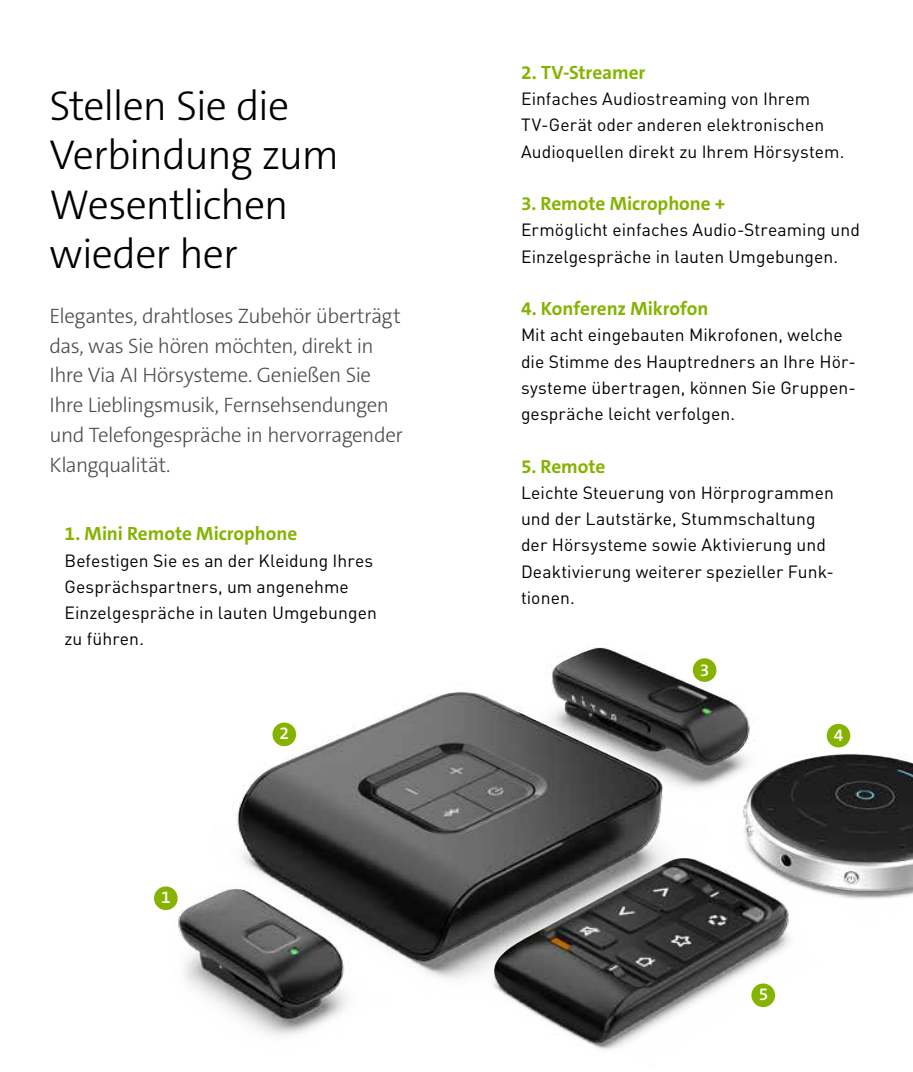
<style>
.page{position:relative;width:913px;height:1072px;background:#fff}
.page>*{position:absolute;margin:0;border:0;box-sizing:border-box;transform-origin:0 0}
.t1{font:300 42px/49px "The Sans C5";letter-spacing:-.025em;color:#000}
.t2{font:300 21px/29.8px "The Sans C5";letter-spacing:-.025em;color:#4e4e4d}
.t3{font:700 19.25px "The Sans C5";letter-spacing:-.005em;color:#86b300}
.t4{font:17.5px/26.2px "DINOT";letter-spacing:.005em;color:#000}
.t5{font:600 17.5px "The Sans C5";color:#fff}
</style>
<div class="page">
<img style="left:179px;top:648px;width:734px;height:396px">
<div style="left:154px;top:886px;width:24px;height:24px;background:#86b300;border-radius:50%"></div>
<div style="left:272px;top:722px;width:24px;height:24px;background:#86b300;border-radius:50%"></div>
<div style="left:693px;top:658px;width:23px;height:24px;background:#86b300;border-radius:50%"></div>
<div style="left:751px;top:983px;width:24px;height:24px;background:#86b300;border-radius:50%"></div>
<div style="left:827px;top:723px;width:23px;height:24px;background:#86b300;border-radius:50%"></div>
<h1 class="t1" style="left:50px;top:82px;width:291px">Stellen Sie die<br>Verbindung zum<br>Wesentlichen wieder her</h1>
<p class="t2" style="left:50px;top:301px;width:355px">Elegantes, drahtloses Zubehör überträgt das, was Sie hören möchten, direkt in Ihre Via AI Hörsysteme. Genießen Sie Ihre Lieblingsmusik, Fernsehsendungen und Telefongespräche in hervorragender Klangqualität.</p>
<p class="t3" style="left:64px;top:521px;width:234px">1. Mini Remote Microphone</p>
<p class="t4" style="left:64px;top:547px;width:314px">Befestigen Sie es an der Kleidung Ihres<br>Gesprächspartners, um angenehme<br>Einzelgespräche in lauten Umgebungen zu führen.</p>
<p class="t5" style="left:161px;top:885px;width:11px">1</p>
<p class="t5" style="left:280px;top:722px;width:11px">2</p>
<p class="t3" style="left:521px;top:60px;width:126px">2. TV-Streamer</p>
<p class="t4" style="left:521px;top:85px;width:325px">Einfaches Audiostreaming von Ihrem<br>TV-Gerät oder anderen elektronischen<br>Audioquellen direkt zu Ihrem Hörsystem.</p>
<p class="t3" style="left:521px;top:191px;width:206px">3. Remote Microphone +</p>
<p class="t4" style="left:521px;top:216px;width:340px">Ermöglicht einfaches Audio-Streaming und<br>Einzelgespräche in lauten Umgebungen.</p>
<p class="t3" style="left:521px;top:296px;width:189px">4. Konferenz Mikrofon</p>
<p class="t4" style="left:521px;top:321px;width:336px">Mit acht eingebauten Mikrofonen, welche die Stimme des Hauptredners an Ihre Hör&shy;systeme übertragen, können Sie Gruppen&shy;gespräche leicht verfolgen.</p>
<p class="t3" style="left:521px;top:454px;width:86px">5. Remote</p>
<p class="t4" style="left:521px;top:479px;width:314px">Leichte Steuerung von Hörprogrammen und der Lautstärke, Stummschaltung der Hörsysteme sowie Aktivierung und<br>Deaktivierung weiterer spezieller Funk&shy;tionen.</p>
<p class="t5" style="left:700px;top:658px;width:11px">3</p>
<p class="t5" style="left:834px;top:723px;width:11px">4</p>
<p class="t5" style="left:759px;top:982px;width:11px">5</p>
</div>
